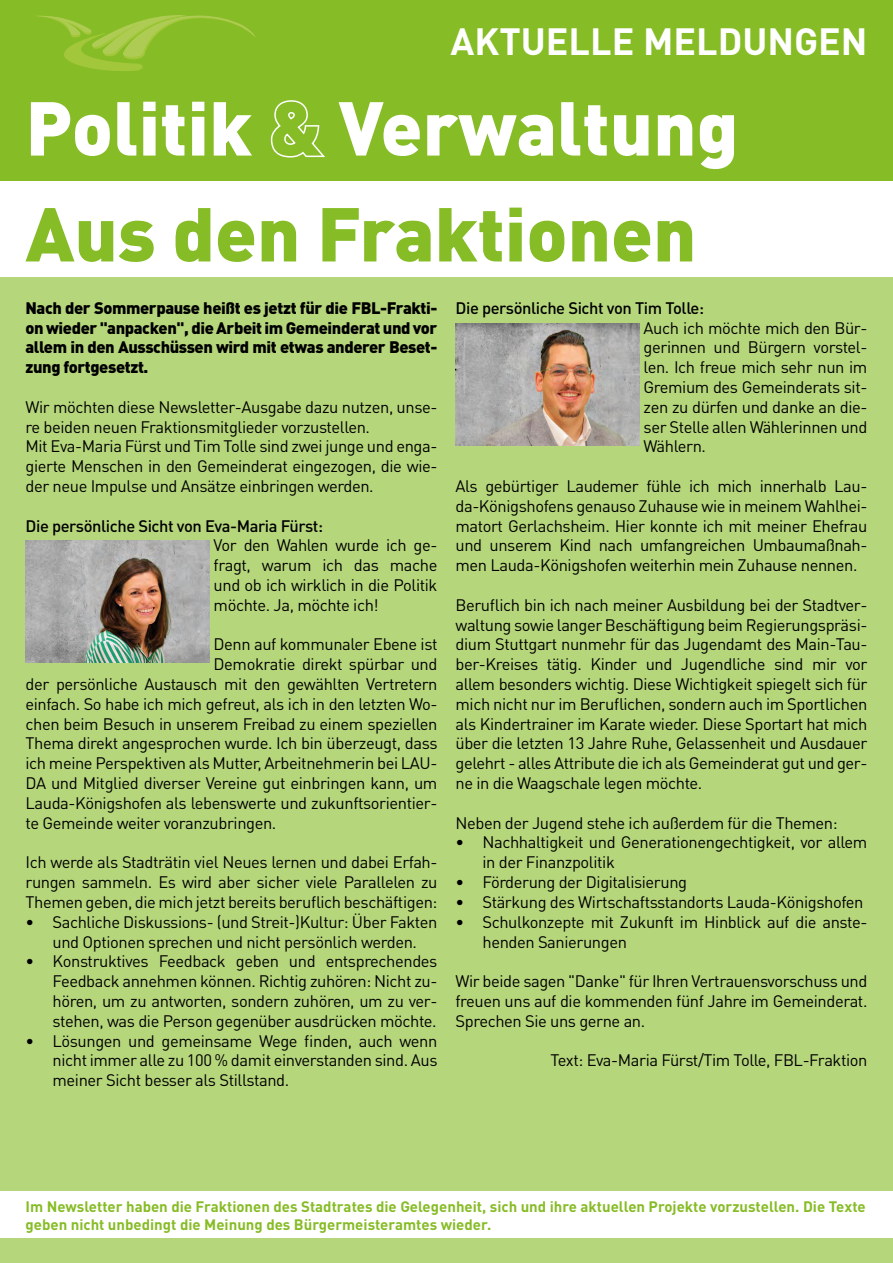
<style>
.page{position:relative;width:893px;height:1263px;background:#fff}
.page>*{position:absolute;margin:0;border:0;box-sizing:border-box;transform-origin:0 0}
.t1{font:900 75px "DIN Pro";color:#fff}
.t2{font:900 75px "DIN Pro";color:#86bc25}
.t3{font:700 37.5px "DIN Pro";color:#fff}
.t4{font:16.5px/19.8px "DIN Pro";letter-spacing:-.025em;color:#000;text-align:justify}
.t5{font:900 16.5px/19.8px "DIN Pro";letter-spacing:-.025em;color:#000;text-align:justify}
.t6{font:500 16.5px "DIN Pro";letter-spacing:-.025em;color:#000}
.t7{font:700 15px/18px "DIN Pro";color:#86bc25}
</style>
<div class="page">
<div style="left:0;top:278px;width:893px;height:985px;background:#b6d67c"></div>
<div style="left:0;top:1191px;width:893px;height:46px;background:#fff"></div>
<div style="left:0;top:0;width:893px;height:180px;background:#86bc25"></div>
<svg style="left:38px;top:15px;width:217px;height:56px"></svg>
<img style="left:26px;top:540px;width:183px;height:123px">
<img style="left:455px;top:323px;width:184px;height:123px">
<h2 class="t3" style="left:451px;top:15px;width:418px">AKTUELLE MELDUNGEN</h2>
<h1 class="t1" style="left:26px;top:77px;width:715px">Politik &amp; Verwaltung</h1>
<h1 class="t2" style="left:26px;top:183px;width:672px">Aus den Fraktionen</h1>
<p class="t5" style="left:26px;top:297px;width:413px">Nach der Sommerpause heißt es jetzt für die FBL-Frakti&shy;on wieder "anpacken", die Arbeit im Gemeinderat und vor allem in den Ausschüssen wird mit etwas anderer Beset&shy;zung fortgesetzt.</p>
<p class="t4" style="left:26px;top:396px;width:413px;text-align:left">Wir möchten diese Newsletter-Ausgabe dazu nutzen, unse&shy;re beiden neuen Fraktionsmitglieder vorzustellen.<br>Mit Eva-Maria Fürst und Tim Tolle sind zwei junge und enga&shy;gierte Menschen in den Gemeinderat eingezogen, die wie&shy;der neue Impulse und Ansätze einbringen werden.</p>
<p class="t6" style="left:26px;top:514px;width:299px">Die persönliche Sicht von Eva-Maria Fürst:</p>
<p class="t4" style="left:214px;top:535px;width:225px">Vor den Wahlen wurde ich ge&shy;fragt, warum ich das mache und ob ich wirklich in die Politik möchte. Ja, möchte ich!</p>
<p class="t4" style="left:214px;top:634px;width:225px">Denn auf kommunaler Ebene ist</p>
<p class="t4" style="left:214px;top:654px;width:225px">Demokratie direkt spürbar und</p>
<p class="t4" style="left:26px;top:673px;width:413px">der persönliche Austausch mit den gewählten Vertretern</p>
<p class="t4" style="left:26px;top:693px;width:413px">einfach. So habe ich mich gefreut, als ich in den letzten Wo-</p>
<p class="t4" style="left:26px;top:713px;width:413px">chen beim Besuch in unserem Freibad zu einem speziellen</p>
<p class="t4" style="left:26px;top:733px;width:413px">Thema direkt angesprochen wurde. Ich bin überzeugt, dass</p>
<p class="t4" style="left:26px;top:753px;width:413px">ich meine Perspektiven als Mutter, Arbeitnehmerin bei LAU-</p>
<p class="t4" style="left:26px;top:772px;width:413px">DA und Mitglied diverser Vereine gut einbringen kann, um</p>
<p class="t4" style="left:26px;top:792px;width:413px">Lauda-Königshofen als lebenswerte und zukunftsorientier-</p>
<p class="t4" style="left:26px;top:812px;width:252px">te Gemeinde weiter voranzubringen.</p>
<p class="t4" style="left:26px;top:852px;width:413px">Ich werde als Stadträtin viel Neues lernen und dabei Erfah&shy;rungen sammeln. Es wird aber sicher viele Parallelen zu Themen geben, die mich jetzt bereits beruflich beschäftigen:</p>
<p class="t4" style="left:26px;top:911px;width:413px;text-align:center">• Sachliche Diskussions- (und Streit-)Kultur: Über Fakten und Optionen sprechen und nicht persönlich werden.</p>
<p class="t4" style="left:53px;top:951px;width:386px;text-indent:-27px">• Konstruktives Feedback geben und entsprechendes Feedback annehmen können. Richtig zuhören: Nicht zu&shy;hören, um zu antworten, sondern zuhören, um zu ver&shy;stehen, was die Person gegenüber ausdrücken möchte.</p>
<p class="t4" style="left:53px;top:1030px;width:386px;text-indent:-27px">• Lösungen und gemeinsame Wege finden, auch wenn nicht immer alle zu 100 % damit einverstanden sind. Aus meiner Sicht besser als Stillstand.</p>
<p class="t6" style="left:455px;top:297px;width:250px">Die persönliche Sicht von Tim Tolle:</p>
<p class="t4" style="left:644px;top:317px;width:225px">Auch ich möchte mich den Bür&shy;gerinnen und Bürgern vorstel&shy;len. Ich freue mich sehr nun im Gremium des Gemeinderats sit&shy;zen zu dürfen und danke an die&shy;ser Stelle allen Wählerinnen und Wählern.</p>
<p class="t4" style="left:455px;top:475px;width:413px">Als gebürtiger Laudemer fühle ich mich innerhalb Lau&shy;da-Königshofens genauso Zuhause wie in meinem Wahlhei&shy;matort Gerlachsheim. Hier konnte ich mit meiner Ehefrau und unserem Kind nach umfangreichen Umbaumaßnah&shy;men Lauda-Königshofen weiterhin mein Zuhause nennen.</p>
<p class="t4" style="left:455px;top:594px;width:413px">Beruflich bin ich nach meiner Ausbildung bei der Stadtver&shy;waltung sowie langer Beschäftigung beim Regierungspräsi&shy;dium Stuttgart nunmehr für das Jugendamt des Main-Tau&shy;ber-Kreises tätig. Kinder und Jugendliche sind mir vor allem besonders wichtig. Diese Wichtigkeit spiegelt sich für mich nicht nur im Beruflichen, sondern auch im Sportlichen als Kindertrainer im Karate wieder. Diese Sportart hat mich über die letzten 13 Jahre Ruhe, Gelassenheit und Ausdauer gelehrt - alles Attribute die ich als Gemeinderat gut und ger&shy;ne in die Waagschale legen möchte.</p>
<p class="t4" style="left:455px;top:812px;width:384px">Neben der Jugend stehe ich außerdem für die Themen:</p>
<p class="t4" style="left:482px;top:832px;width:386px;text-indent:-27px">• Nachhaltigkeit und Generationengechtigkeit, vor allem in der Finanzpolitik</p>
<p class="t4" style="left:455px;top:871px;width:233px">• Förderung der Digitalisierung</p>
<p class="t4" style="left:455px;top:891px;width:409px">• Stärkung des Wirtschaftsstandorts Lauda-Königshofen</p>
<p class="t4" style="left:482px;top:911px;width:386px;text-indent:-27px">• Schulkonzepte mit Zukunft im Hinblick auf die anste&shy;henden Sanierungen</p>
<p class="t4" style="left:455px;top:970px;width:413px">Wir beide sagen "Danke" für Ihren Vertrauensvorschuss und freuen uns auf die kommenden fünf Jahre im Gemeinderat.<br>Sprechen Sie uns gerne an.</p>
<p class="t4" style="left:550px;top:1050px;width:318px">Text: Eva-Maria Fürst/Tim Tolle, FBL-Fraktion</p>
<p class="t7" style="left:26px;top:1197px;width:842px">Im Newsletter haben die Fraktionen des Stadtrates die Gelegenheit, sich und ihre aktuellen Projekte vorzustellen. Die Texte geben nicht unbedingt die Meinung des Bürgermeisteramtes wieder.</p>
</div>
